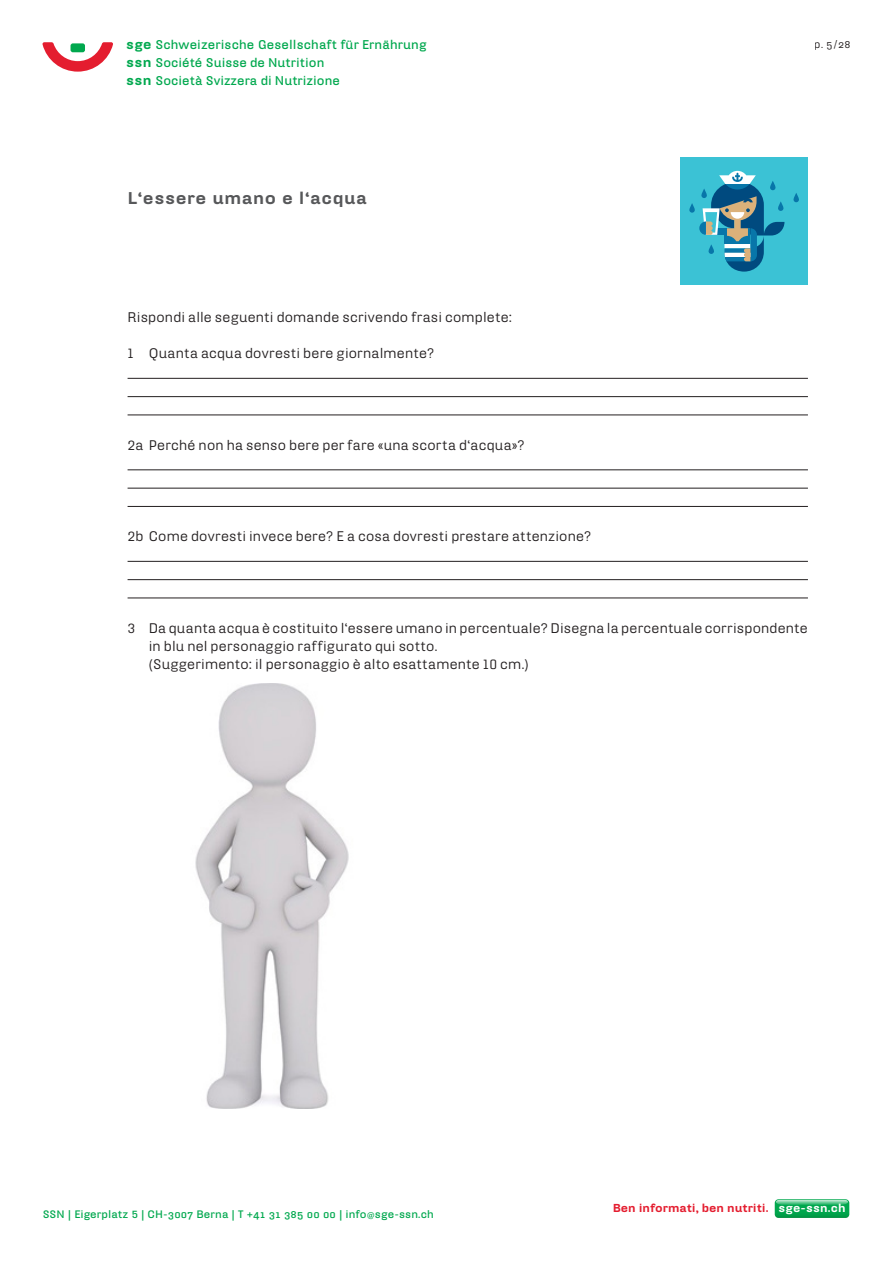
<style>
.page{position:relative;width:893px;height:1263px;background:#fff}
.page>*{position:absolute;margin:0;border:0;box-sizing:border-box;transform-origin:0 0}
._01_Headline_95_Hydr{font:900 16.5px "Hydra Text";letter-spacing:.03em;color:#57585a}
._02_Fliesstext_82_hy{font:13.5px "Hydra Text";letter-spacing:.015em;color:#231f20}
.t1{font:700 12.3px/18px "Hydra Text";letter-spacing:.005em;color:#00a84e}
.t2{font:900 11.25px "Hydra Text";letter-spacing:-.01em;color:#e41d2f}
.t3{font:700 10.5px "Hydra Text";letter-spacing:.01em;color:#00a84e}
.t4{font:10.5px "Hydra Text";color:#231f20}
.s1{font-weight:900;font-size:13.05px}
.s2{font-family:"Hydra Text Regular Expert"}
.s3{font-family:"Hydra Text Bold Expert";font-weight:400}
.s4{font-weight:400}
.s5{color:#fff}
</style>
<div class="page">
<svg style="left:775px;top:1199px;width:74px;height:19px"></svg>
<hr style="left:128px;top:378px;width:680px;height:1px;background:#231f20">
<hr style="left:128px;top:396px;width:680px;height:1px;background:#231f20">
<hr style="left:128px;top:415px;width:680px;height:1px;background:#231f20">
<hr style="left:128px;top:470px;width:680px;height:1px;background:#231f20">
<hr style="left:128px;top:488px;width:680px;height:1px;background:#231f20">
<hr style="left:128px;top:506px;width:680px;height:1px;background:#231f20">
<hr style="left:128px;top:561px;width:680px;height:1px;background:#231f20">
<hr style="left:128px;top:579px;width:680px;height:1px;background:#231f20">
<hr style="left:128px;top:598px;width:680px;height:1px;background:#231f20">
<img style="left:195px;top:684px;width:154px;height:424px">
<svg style="left:43px;top:42px;width:70px;height:30px"></svg>
<div style="left:680px;top:157px;width:128px;height:128px;background:#3bc2d5"></div>
<svg style="left:793px;top:193px;width:6px;height:9px"></svg>
<svg style="left:689px;top:203px;width:6px;height:10px"></svg>
<svg style="left:699px;top:171px;width:85px;height:101px"></svg>
<p class="t1" style="left:126px;top:35px;width:302px"><span class="s1">sge</span> Schweizerische Gesellschaft für Ernährung <span class="s1">ssn</span> Société Suisse de Nutrition<br><span class="s1">ssn</span> Società Svizzera di Nutrizione</p>
<p class="t4" style="left:815px;top:37px;width:37px">p. <span class="s2">5</span> / <span class="s2">28</span></p>
<p class="_01_Headline_95_Hydr" style="left:128px;top:187px;width:241px">L‘essere umano e l‘acqua</p>
<p class="_02_Fliesstext_82_hy" style="left:128px;top:308px;width:386px">Rispondi alle seguenti domande scrivendo frasi complete:</p>
<p class="_02_Fliesstext_82_hy" style="left:128px;top:345px;width:308px">1 Quanta acqua dovresti bere giornalmente?</p>
<p class="_02_Fliesstext_82_hy" style="left:128px;top:436px;width:399px">2a Perché non ha senso bere per fare «una scorta d‘acqua»?</p>
<p class="_02_Fliesstext_82_hy" style="left:128px;top:528px;width:465px">2b Come dovresti invece bere? E a cosa dovresti prestare attenzione?</p>
<p class="_02_Fliesstext_82_hy" style="left:128px;top:619px;width:682px">3 Da quanta acqua è costituito l‘essere umano in percentuale? Disegna la percentuale corrispondente</p>
<p class="_02_Fliesstext_82_hy" style="left:149px;top:637px;width:290px">in blu nel personaggio raffigurato qui sotto.</p>
<p class="_02_Fliesstext_82_hy" style="left:149px;top:656px;width:381px">(Suggerimento: il personaggio è alto esattamente 10 cm.)</p>
<p class="t3" style="left:43px;top:1207px;width:393px">SSN | Eigerplatz 5 | CH-<span class="s3">3007</span> Berna | T +<span class="s3">41 31 385 00 00</span> | info<span class="s4">@</span>sge-ssn.ch</p>
<p class="t2" style="left:613px;top:1200px;width:234px">Ben informati, ben nutriti. <span class="s5">sge-ssn.ch</span></p>
</div>
